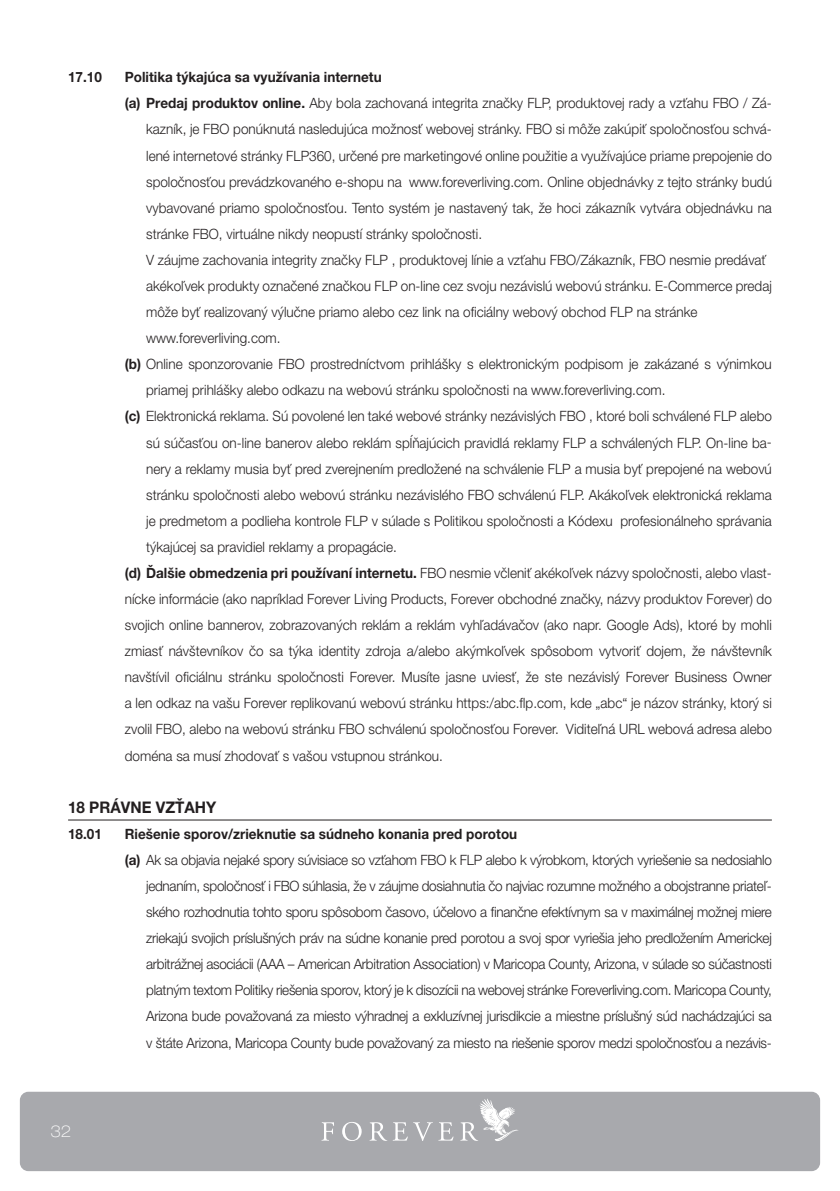
<style>
.page{position:relative;width:840px;height:1191px;background:#fff}
.page>*{position:absolute;margin:0;border:0;box-sizing:border-box;transform-origin:0 0}
.t1{font:700 16px "Helvetica Neue LT Pro";color:#231f20;scale:.95 1}
.t2{font:100 expanded 16px "Helvetica Neue LT Pro";color:#fff}
.t3{font:300 14.2px "Helvetica Neue LT Pro";color:#231f20;scale:.95 1}
.t4{font:300 14.2px "Helvetica Neue LT Pro";letter-spacing:-.02em;color:#231f20;scale:.95 1}
.t5{font:700 14.2px "Helvetica Neue LT Pro";color:#231f20;scale:.95 1}
.s1{font-weight:700}
</style>
<div class="page">
<div style="left:20px;top:1091px;width:799px;height:80px;background:#a8a9ad;border-radius:9px"></div>
<svg style="left:321px;top:1122px;width:13px;height:18px"></svg>
<svg style="left:342px;top:1122px;width:19px;height:19px"></svg>
<svg style="left:370px;top:1122px;width:37px;height:18px"></svg>
<svg style="left:413px;top:1122px;width:19px;height:19px"></svg>
<svg style="left:439px;top:1122px;width:14px;height:18px"></svg>
<svg style="left:460px;top:1098px;width:58px;height:43px"></svg>
<hr style="left:68px;top:819px;width:703px;height:1px;background:#231f20">
<p class="t5" style="left:68px;top:68px;width:37px">17.10</p>
<p class="t5" style="left:125px;top:68px;width:272px">Politika týkajúca sa využívania internetu</p>
<p class="t3" style="left:125px;top:95px;width:682px"><span class="s1">(a) Predaj produktov online.</span> Aby bola zachovaná integrita značky FLP, produktovej rady a vzťahu FBO / Zá-</p>
<p class="t3" style="left:146px;top:121px;width:659px">kazník, je FBO ponúknutá nasledujúca možnosť webovej stránky. FBO si môže zakúpiť spoločnosťou schvá-</p>
<p class="t3" style="left:146px;top:147px;width:659px">lené internetové stránky FLP360, určené pre marketingové online použitie a využívajúce priame prepojenie do</p>
<p class="t3" style="left:146px;top:173px;width:659px">spoločnosťou prevádzkovaného e-shopu na www.foreverliving.com. Online objednávky z tejto stránky budú</p>
<p class="t3" style="left:146px;top:199px;width:659px">vybavované priamo spoločnosťou. Tento systém je nastavený tak, že hoci zákazník vytvára objednávku na</p>
<p class="t3" style="left:146px;top:225px;width:355px">stránke FBO, virtuálne nikdy neopustí stránky spoločnosti.</p>
<p class="t3" style="left:146px;top:251px;width:653px">V záujme zachovania integrity značky FLP , produktovej línie a vzťahu FBO/Zákazník, FBO nesmie predávať</p>
<p class="t3" style="left:146px;top:277px;width:659px">akékoľvek produkty označené značkou FLP on-line cez svoju nezávislú webovú stránku. E-Commerce predaj</p>
<p class="t3" style="left:146px;top:303px;width:581px">môže byť realizovaný výlučne priamo alebo cez link na oficiálny webový obchod FLP na stránke</p>
<p class="t3" style="left:146px;top:329px;width:143px">www.foreverliving.com.</p>
<p class="t3" style="left:125px;top:355px;width:682px"><span class="s1">(b)</span> Online sponzorovanie FBO prostredníctvom prihlášky s elektronickým podpisom je zakázané s výnimkou</p>
<p class="t3" style="left:146px;top:381px;width:548px">priamej prihlášky alebo odkazu na webovú stránku spoločnosti na www.foreverliving.com.</p>
<p class="t3" style="left:125px;top:408px;width:682px"><span class="s1">(c)</span> Elektronická reklama. Sú povolené len také webové stránky nezávislých FBO , ktoré boli schválené FLP alebo</p>
<p class="t3" style="left:146px;top:434px;width:659px">sú súčasťou on-line banerov alebo reklám spĺňajúcich pravidlá reklamy FLP a schválených FLP. On-line ba-</p>
<p class="t3" style="left:146px;top:460px;width:659px">nery a reklamy musia byť pred zverejnením predložené na schválenie FLP a musia byť prepojené na webovú</p>
<p class="t3" style="left:146px;top:486px;width:659px">stránku spoločnosti alebo webovú stránku nezávislého FBO schválenú FLP. Akákoľvek elektronická reklama</p>
<p class="t3" style="left:146px;top:512px;width:659px">je predmetom a podlieha kontrole FLP v súlade s Politikou spoločnosti a Kódexu profesionálneho správania</p>
<p class="t3" style="left:146px;top:538px;width:265px">týkajúcej sa pravidiel reklamy a propagácie.</p>
<p class="t3" style="left:125px;top:564px;width:682px"><span class="s1">(d) Ďalšie obmedzenia pri používaní internetu.</span> FBO nesmie včleniť akékoľvek názvy spoločnosti, alebo vlast-</p>
<p class="t3" style="left:125px;top:590px;width:682px">nícke informácie (ako napríklad Forever Living Products, Forever obchodné značky, názvy produktov Forever) do</p>
<p class="t3" style="left:125px;top:616px;width:682px">svojich online bannerov, zobrazovaných reklám a reklám vyhľadávačov (ako napr. Google Ads), ktoré by mohli</p>
<p class="t3" style="left:125px;top:642px;width:682px">zmiasť návštevníkov čo sa týka identity zdroja a/alebo akýmkoľvek spôsobom vytvoriť dojem, že návštevník</p>
<p class="t3" style="left:125px;top:668px;width:682px">navštívil oficiálnu stránku spoločnosti Forever. Musíte jasne uviesť, že ste nezávislý Forever Business Owner</p>
<p class="t3" style="left:125px;top:694px;width:682px">a len odkaz na vašu Forever replikovanú webovú stránku https:/abc.flp.com, kde „abc“ je názov stránky, ktorý si</p>
<p class="t3" style="left:125px;top:720px;width:682px">zvolil FBO, alebo na webovú stránku FBO schválenú spoločnosťou Forever. Viditeľná URL webová adresa alebo</p>
<p class="t3" style="left:125px;top:747px;width:336px">doména sa musí zhodovať s vašou vstupnou stránkou.</p>
<p class="t1" style="left:68px;top:797px;width:157px">18 PRÁVNE VZŤAHY</p>
<p class="t5" style="left:68px;top:825px;width:37px">18.01</p>
<p class="t5" style="left:125px;top:825px;width:414px">Riešenie sporov/zrieknutie sa súdneho konania pred porotou</p>
<p class="t4" style="left:125px;top:851px;width:682px"><span class="s1">(a)</span> Ak sa objavia nejaké spory súvisiace so vzťahom FBO k FLP alebo k výrobkom, ktorých vyriešenie sa nedosiahlo</p>
<p class="t4" style="left:146px;top:877px;width:659px">jednaním, spoločnosť i FBO súhlasia, že v záujme dosiahnutia čo najviac rozumne možného a obojstranne priateľ-</p>
<p class="t4" style="left:146px;top:903px;width:659px">ského rozhodnutia tohto sporu spôsobom časovo, účelovo a finančne efektívnym sa v maximálnej možnej miere</p>
<p class="t4" style="left:146px;top:929px;width:659px">zriekajú svojich príslušných práv na súdne konanie pred porotou a svoj spor vyriešia jeho predložením Americkej</p>
<p class="t4" style="left:146px;top:955px;width:659px">arbitrážnej asociácii (AAA – American Arbitration Association) v Maricopa County, Arizona, v súlade so súčastnosti</p>
<p class="t4" style="left:146px;top:981px;width:659px">platným textom Politiky riešenia sporov, ktorý je k disozícii na webovej stránke Foreverliving.com. Maricopa County,</p>
<p class="t4" style="left:146px;top:1007px;width:659px">Arizona bude považovaná za miesto výhradnej a exkluzívnej jurisdikcie a miestne príslušný súd nachádzajúci sa</p>
<p class="t4" style="left:146px;top:1033px;width:659px">v štáte Arizona, Maricopa County bude považovaný za miesto na riešenie sporov medzi spoločnosťou a nezávis-</p>
<p class="t2" style="left:50px;top:1122px;width:22px">32</p>
</div>
